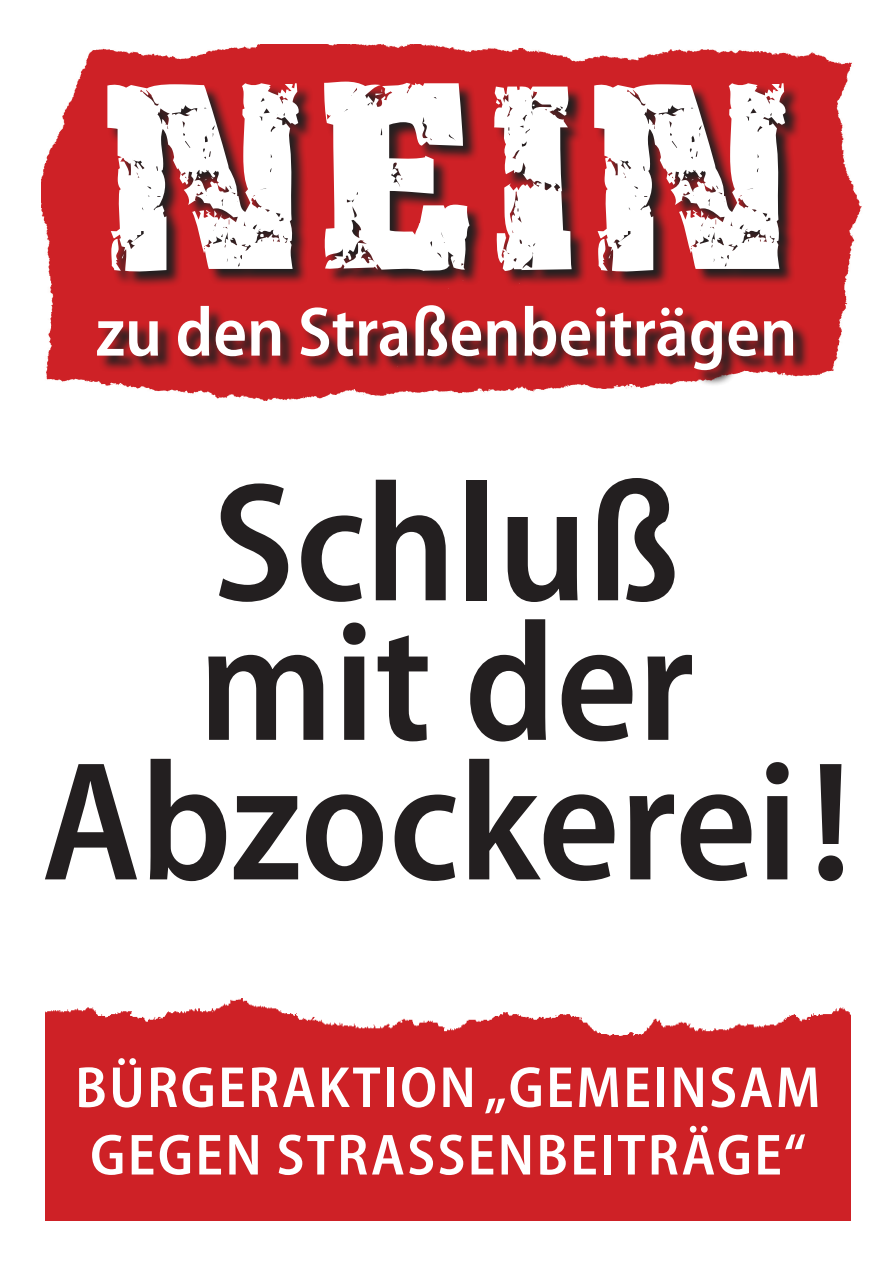
<style>
.page{position:relative;width:893px;height:1263px;background:#fff}
.page>*{position:absolute;margin:0;border:0;box-sizing:border-box;transform-origin:0 0}
.t1{font:228px "Distress";color:#fff}
.t2{font:600 semi-condensed 171px/139.5px "Myriad Pro";color:#231f20;text-align:center}
.t3{font:600 semi-condensed 70.5px "Myriad Pro";color:#fff}
.t4{font:600 semi-condensed 58.5px/67.5px "Myriad Pro";letter-spacing:.04em;color:#fff}
</style>
<div class="page">
<img style="left:45px;top:999px;width:805px;height:221px">
<img style="left:42px;top:45px;width:820px;height:356px">
<svg style="left:98px;top:82px;width:712px;height:305px;background:#852124"></svg>
<h1 class="t1" style="left:98px;top:59px;width:698px">NEIN</h1>
<p class="t3" style="left:96px;top:293px;width:703px">zu den Straßenbeiträgen</p>
<h2 class="t2" style="left:42px;top:476px;width:811px">Schluß<br>mit der<br>Abzockerei!</h2>
<p class="t4" style="left:75px;top:1055px;width:747px">Bürgeraktion „Gemeinsam gegen StraSSenbeiträge“</p>
</div>
